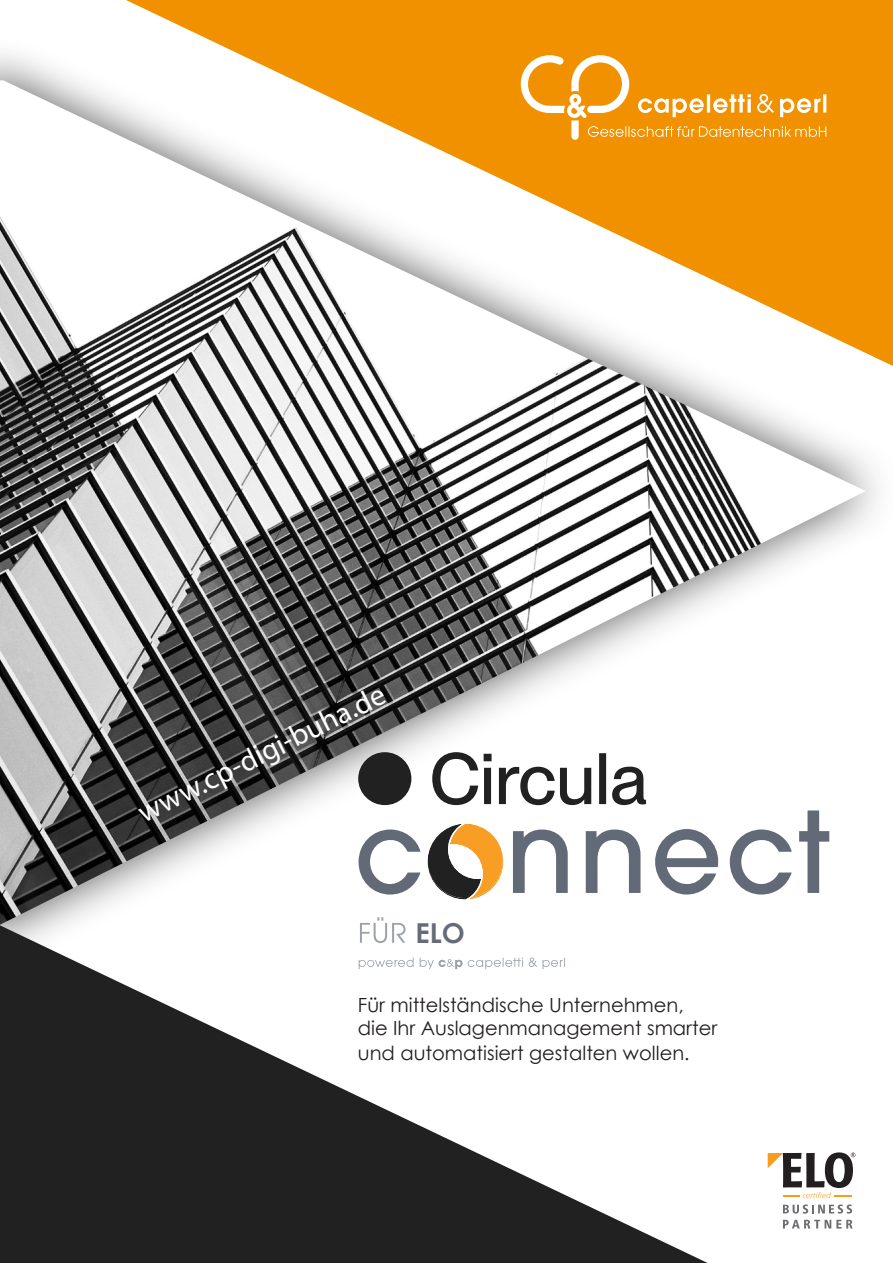
<style>
.page{position:relative;width:893px;height:1263px;background:#fff}
.page>*{position:absolute;margin:0;border:0;box-sizing:border-box;transform-origin:0 0}
.t1{font:30px "Myriad Pro";color:#fff}
.t2{font:700 27.45px "Century Gothic";color:#656b78}
.t3{font:19.5px/23.4px "Century Gothic";color:#231f20}
</style>
<div class="page">
<div style="left:126px;top:0;width:767px;height:36px;background:#f29100"></div>
<svg style="left:783px;top:1204px;width:69px;height:9px"></svg>
<svg style="left:783px;top:1220px;width:69px;height:8px"></svg>
<svg style="left:768px;top:1152px;width:87px;height:46px"></svg>
<div style="left:0;top:36px;width:893px;height:940px;background:#231f20;opacity:.75"></div>
<img style="left:0;top:80px;width:866px;height:845px">
<svg style="left:521px;top:55px;width:305px;height:85px;background:#f3a228"></svg>
<svg style="left:0;top:925px;width:708px;height:338px"></svg>
<svg style="left:359px;top:957px;width:206px;height:12px"></svg>
<svg style="left:360px;top:917px;width:46px;height:26px"></svg>
<svg style="left:358px;top:752px;width:471px;height:149px"></svg>
<h1 class="t1" style="left:132px;top:798px;width:274px;rotate:-27deg">www.cp-digi-buha.de</h1>
<h2 class="t2" style="left:415px;top:912px;width:51px">ELO</h2>
<p class="t3" style="left:358px;top:993px;width:361px">Für mittelständische Unternehmen, die Ihr Auslagenmanagement smarter</p>
<p class="t3" style="left:358px;top:1041px;width:333px">und automatisiert gestalten wollen.</p>
</div>
